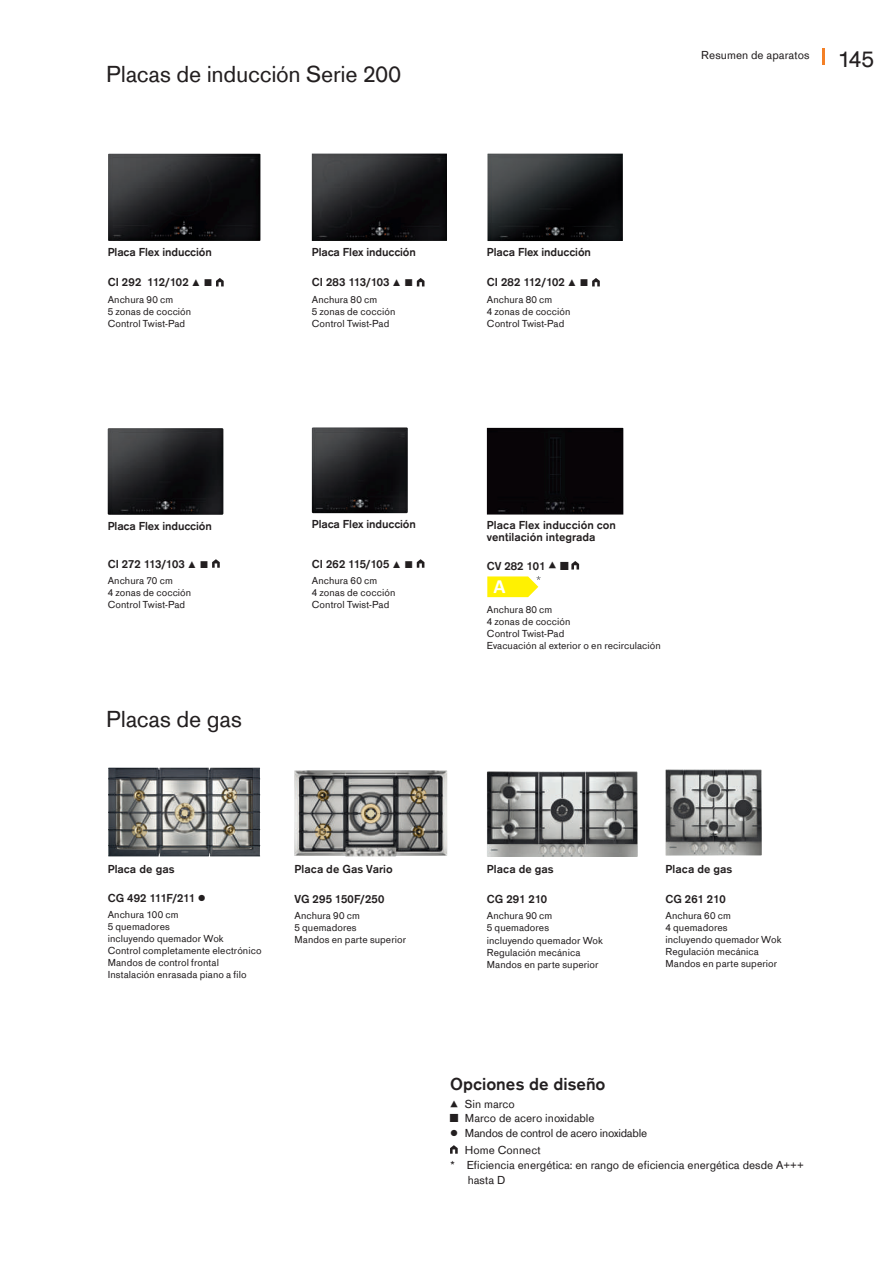
<style>
.page{position:relative;width:893px;height:1263px;background:#fff}
.page>*{position:absolute;margin:0;border:0;box-sizing:border-box;transform-origin:0 0}
.t1{font:24px "Gaggenau";letter-spacing:-.01em;color:#231f20}
.t2{font:700 19.95px "Calibri";color:#fff}
.t3{font:700 18px "Gaggenau";color:#231f20}
.t4{font:700 12px/12px "Gaggenau";color:#231f20}
.t5{font:12px/15.8px "Gaggenau";color:#231f20}
.t6{font:12px/15px "Gaggenau";letter-spacing:-.02em;color:#231f20}
.t7{font:700 12px "Gaggenau";letter-spacing:.02em;color:#231f20}
.t8{font:700 12px "Gaggenau";letter-spacing:-.02em;color:#231f20}
.t9{font:700 12px "Gaggenau";letter-spacing:.025em;color:#231f20}
.t10{font:10.5px/12px "Gaggenau";letter-spacing:.005em;color:#231f20}
.s1{font-weight:400}
</style>
<div class="page">
<hr style="left:822px;top:49px;width:3px;height:16px;background:#f48026">
<img style="left:312px;top:427px;width:96px;height:86px">
<svg style="left:417px;top:559px;width:7px;height:9px"></svg>
<svg style="left:571px;top:561px;width:8px;height:8px"></svg>
<img style="left:487px;top:771px;width:151px;height:86px">
<img style="left:665px;top:769px;width:97px;height:87px">
<img style="left:312px;top:153px;width:135px;height:88px">
<svg style="left:417px;top:278px;width:7px;height:8px"></svg>
<img style="left:487px;top:153px;width:136px;height:88px">
<svg style="left:592px;top:278px;width:8px;height:8px"></svg>
<img style="left:108px;top:428px;width:115px;height:87px">
<svg style="left:212px;top:559px;width:8px;height:9px"></svg>
<img style="left:108px;top:154px;width:152px;height:87px">
<svg style="left:216px;top:278px;width:8px;height:8px"></svg>
<svg style="left:450px;top:1145px;width:8px;height:9px"></svg>
<img style="left:294px;top:770px;width:153px;height:86px">
<div style="left:487px;top:428px;width:136px;height:86px;background:#080407"></div>
<img style="left:108px;top:768px;width:152px;height:88px">
<svg style="left:487px;top:576px;width:54px;height:21px"></svg>
<h1 class="t1" style="left:106px;top:61px;width:296px">Placas de inducción Serie 200</h1>
<p class="t4" style="left:108px;top:246px;width:106px">Placa Flex inducción</p>
<p class="t7" style="left:108px;top:275px;width:107px">CI 292 112/102 ▲ ■</p>
<p class="t10" style="left:108px;top:293px;width:85px">Anchura 90 cm<br>5 zonas de cocción<br>Control Twist-Pad</p>
<p class="t4" style="left:312px;top:246px;width:106px">Placa Flex inducción</p>
<p class="t7" style="left:312px;top:275px;width:104px">CI 283 113/103 ▲ ■</p>
<p class="t10" style="left:312px;top:293px;width:85px">Anchura 80 cm<br>5 zonas de cocción<br>Control Twist-Pad</p>
<p class="t4" style="left:487px;top:246px;width:106px">Placa Flex inducción</p>
<p class="t7" style="left:487px;top:275px;width:104px">CI 282 112/102 ▲ ■</p>
<p class="t10" style="left:487px;top:293px;width:85px">Anchura 80 cm<br>4 zonas de cocción<br>Control Twist-Pad</p>
<p class="t5" style="left:701px;top:48px;width:110px">Resumen de aparatos</p>
<h1 class="t1" style="left:838px;top:45px;width:38px">145</h1>
<p class="t4" style="left:108px;top:520px;width:106px">Placa Flex inducción</p>
<p class="t4" style="left:108px;top:558px;width:103px">CI 272 113/103 ▲ ■</p>
<p class="t10" style="left:108px;top:575px;width:85px">Anchura 70 cm<br>4 zonas de cocción<br>Control Twist-Pad</p>
<h1 class="t1" style="left:106px;top:705px;width:137px">Placas de gas</h1>
<p class="t4" style="left:312px;top:518px;width:106px">Placa Flex inducción</p>
<p class="t4" style="left:312px;top:558px;width:103px">CI 262 115/105 ▲ ■</p>
<p class="t10" style="left:312px;top:575px;width:85px">Anchura 60 cm<br>4 zonas de cocción<br>Control Twist-Pad</p>
<p class="t4" style="left:487px;top:519px;width:131px">Placa Flex inducción con ventilación integrada</p>
<p class="t4" style="left:487px;top:559px;width:83px">CV 282 101 <span class="s1">■</span></p>
<p class="t10" style="left:487px;top:603px;width:175px">Anchura 80 cm<br>4 zonas de cocción<br>Control Twist-Pad<br>Evacuación al exterior o en recirculación</p>
<p class="t5" style="left:549px;top:558px;width:10px">▲</p>
<h2 class="t2" style="left:493px;top:573px;width:14px">A</h2>
<p class="t4" style="left:108px;top:863px;width:68px">Placa de gas</p>
<p class="t8" style="left:108px;top:891px;width:100px">CG 492 111F/211 <span class="s1">▯</span></p>
<p class="t10" style="left:108px;top:908px;width:155px">Anchura 100 cm<br>5 quemadores<br>incluyendo quemador Wok<br>Control completamente electrónico<br>Mandos de control frontal<br>Instalación enrasada piano a filo</p>
<p class="t4" style="left:294px;top:862px;width:100px">Placa de Gas Vario</p>
<p class="t9" style="left:294px;top:891px;width:91px">VG 295 150F/250</p>
<p class="t10" style="left:294px;top:910px;width:113px">Anchura 90 cm<br>5 quemadores<br>Mandos en parte superior</p>
<p class="t4" style="left:487px;top:862px;width:68px">Placa de gas</p>
<p class="t4" style="left:487px;top:892px;width:62px">CG 291 210</p>
<p class="t10" style="left:487px;top:910px;width:118px">Anchura 90 cm<br>5 quemadores<br>incluyendo quemador Wok<br>Regulación mecánica<br>Mandos en parte superior</p>
<p class="t4" style="left:665px;top:862px;width:68px">Placa de gas</p>
<p class="t4" style="left:665px;top:892px;width:62px">CG 261 210</p>
<p class="t10" style="left:665px;top:910px;width:118px">Anchura 60 cm<br>4 quemadores<br>incluyendo quemador Wok<br>Regulación mecánica<br>Mandos en parte superior</p>
<h3 class="t3" style="left:450px;top:1073px;width:157px">Opciones de diseño</h3>
<p class="t5" style="left:450px;top:1096px;width:66px">▲ Sin marco</p>
<p class="t6" style="left:450px;top:1111px;width:199px">■ Marco de acero inoxidable<br>▯ Mandos de control de acero inoxidable</p>
<p class="t5" style="left:450px;top:1142px;width:355px;text-indent:15px">Home Connect<br>* Eficiencia energética: en rango de eficiencia energética desde A+++</p>
<p class="t5" style="left:468px;top:1172px;width:39px">hasta D</p>
</div>
